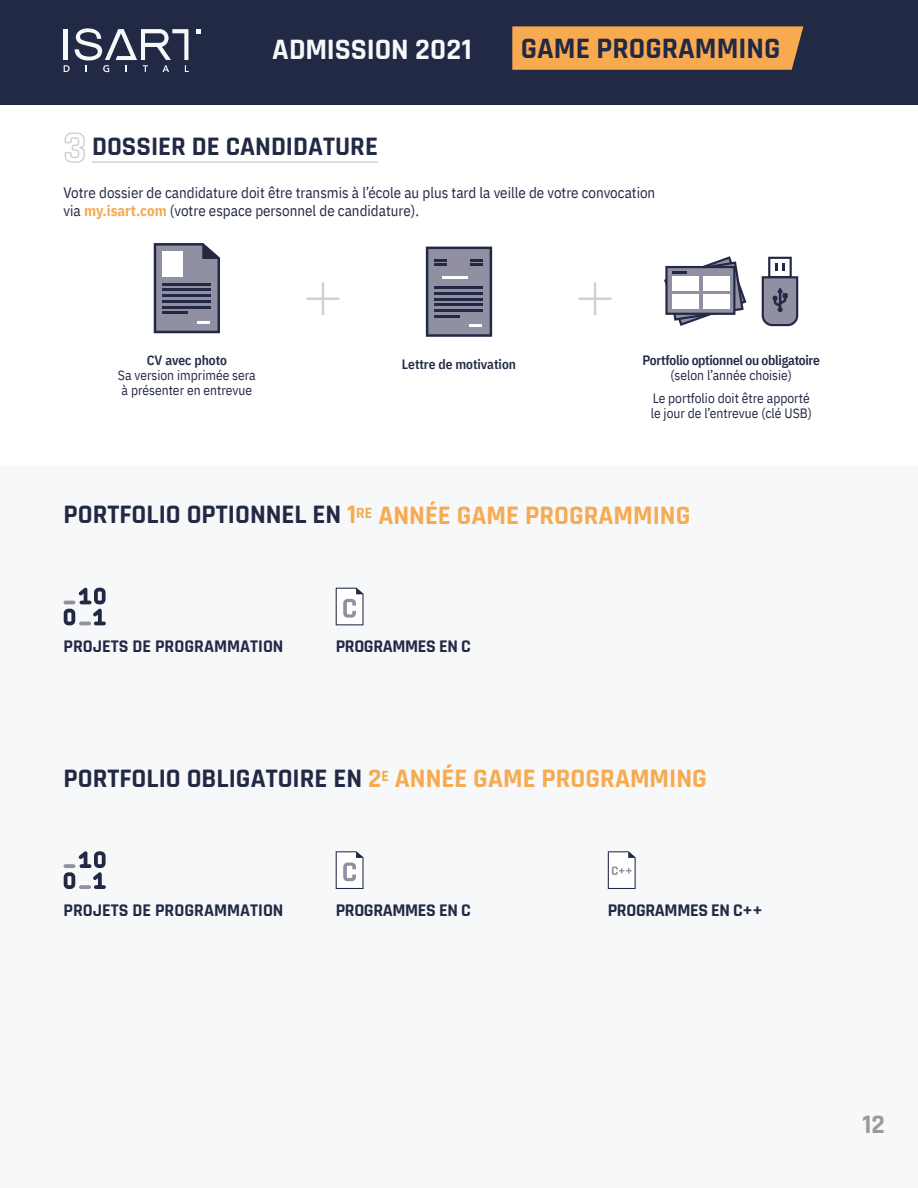
<style>
.page{position:relative;width:918px;height:1188px;background:#fff}
.page>*{position:absolute;margin:0;border:0;box-sizing:border-box;transform-origin:0 0}
.t1{font:700 30px "Rajdhani";color:#222945}
.t2{font:700 30px "Rajdhani";letter-spacing:-.005em;color:#f6f8f9}
.t3{font:700 27px "Rajdhani";color:#222945}
.t4{font:700 27px "Rajdhani";color:#f7aa50}
.t5{font:700 27px "Rajdhani";color:#9a9a9a}
.t6{font:700 18px "Rajdhani";color:#222945}
.t7{font:700 18px "Rajdhani";letter-spacing:-.02em;color:#222945}
.t8{font:15px/18px "IBM Plex Sans Cond";color:#222945}
.t9{font:13.5px/15px "IBM Plex Sans Cond";color:#222945}
.t10{font:600 13.5px "IBM Plex Sans Cond";letter-spacing:-.02em;color:#222945}
.t11{font:600 13.5px "IBM Plex Sans Cond";color:#222945}
.s1{font-size:45px;color:#d1d1d1}
.s2{font-weight:700;color:#f7aa50}
.s3{color:#222945}
.s4{color:#f7aa50}
</style>
<div class="page">
<div style="left:0;top:467px;width:918px;height:721px;background:#f6f8f9"></div>
<hr style="left:92px;top:161px;width:286px;height:2px;background:#d1d1d1">
<svg style="left:336px;top:588px;width:28px;height:37px"></svg>
<svg style="left:336px;top:851px;width:28px;height:38px"></svg>
<svg style="left:64px;top:588px;width:42px;height:37px"></svg>
<svg style="left:64px;top:851px;width:42px;height:38px"></svg>
<svg style="left:608px;top:851px;width:28px;height:38px"></svg>
<svg style="left:154px;top:243px;width:66px;height:90px;background:#737388"></svg>
<div style="left:162px;top:251px;width:21px;height:26px;background:#fff"></div>
<svg style="left:426px;top:247px;width:66px;height:90px;background:#747489"></svg>
<div style="left:768px;top:257px;width:24px;height:21px;background:#fff;border:2px solid #222945"></div>
<svg style="left:761px;top:263px;width:38px;height:64px"></svg>
<svg style="left:664px;top:256px;width:83px;height:70px"></svg>
<div style="left:666px;top:267px;width:69px;height:47px;background:#918fa2"></div>
<div style="left:672px;top:276px;width:27px;height:15px;background:#fff"></div>
<div style="left:703px;top:276px;width:26px;height:15px;background:#fff"></div>
<div style="left:672px;top:294px;width:27px;height:15px;background:#fff"></div>
<div style="left:703px;top:294px;width:26px;height:15px;background:#fff"></div>
<div style="left:665px;top:266px;width:70px;height:49px;border:2px solid #222945"></div>
<hr style="left:672px;top:271px;width:15px;height:3px;background:#222945">
<hr style="left:307px;top:298px;width:31px;height:2px;background:#d1d1d1">
<hr style="left:322px;top:283px;width:2px;height:31px;background:#d1d1d1">
<hr style="left:580px;top:298px;width:31px;height:2px;background:#d1d1d1">
<hr style="left:594px;top:283px;width:2px;height:31px;background:#d1d1d1">
<div style="left:0;top:0;width:918px;height:104px;background:#222945"></div>
<svg style="left:64px;top:28px;width:125px;height:44px"></svg>
<svg style="left:196px;top:29px;width:4px;height:4px"></svg>
<svg style="left:512px;top:26px;width:291px;height:44px;background:#f0a54f"></svg>
<h1 class="t2" style="left:272px;top:31px;width:201px">ADMISSION 2021</h1>
<h1 class="t1" style="left:521px;top:30px;width:261px">GAME PROGRAMMING</h1>
<h2 class="t3" style="left:64px;top:130px;width:316px"><span class="s1">3</span> DOSSIER DE CANDIDATURE</h2>
<p class="t8" style="left:64px;top:183px;width:593px">Votre dossier de candidature doit être transmis à l’école au plus tard la veille de votre convocation via <span class="s2">my.isart.com</span> (votre espace personnel de candidature).</p>
<p class="t11" style="left:147px;top:350px;width:82px">CV avec photo</p>
<p class="t11" style="left:402px;top:353px;width:116px">Lettre de motivation</p>
<p class="t9" style="left:118px;top:367px;width:139px">Sa version imprimée sera à présenter en entrevue</p>
<p class="t10" style="left:643px;top:349px;width:179px">Portfolio optionnel ou obligatoire</p>
<p class="t9" style="left:653px;top:362px;width:159px;line-height:23.5px;text-align:center">(selon l’année choisie)<br>Le portfolio doit être apporté</p>
<p class="t9" style="left:651px;top:405px;width:163px">le jour de l’entrevue (clé USB)</p>
<h2 class="t4" style="left:64px;top:498px;width:628px"><span class="s3">PORTFOLIO OPTIONNEL EN</span> 1<sup>RE</sup> ANNÉE GAME PROGRAMMING</h2>
<p class="t6" style="left:64px;top:636px;width:221px">PROJETS DE PROGRAMMATION</p>
<p class="t7" style="left:336px;top:636px;width:137px">PROGRAMMES EN C</p>
<h2 class="t3" style="left:64px;top:762px;width:645px">PORTFOLIO OBLIGATOIRE EN <span class="s4">2</span><sup>E</sup> <span class="s4">ANNÉE GAME PROGRAMMING</span></h2>
<p class="t6" style="left:64px;top:899px;width:221px">PROJETS DE PROGRAMMATION</p>
<p class="t7" style="left:336px;top:899px;width:137px">PROGRAMMES EN C</p>
<p class="t7" style="left:608px;top:899px;width:156px">PROGRAMMES EN C++</p>
<h2 class="t5" style="left:862px;top:1108px;width:24px">12</h2>
</div>
